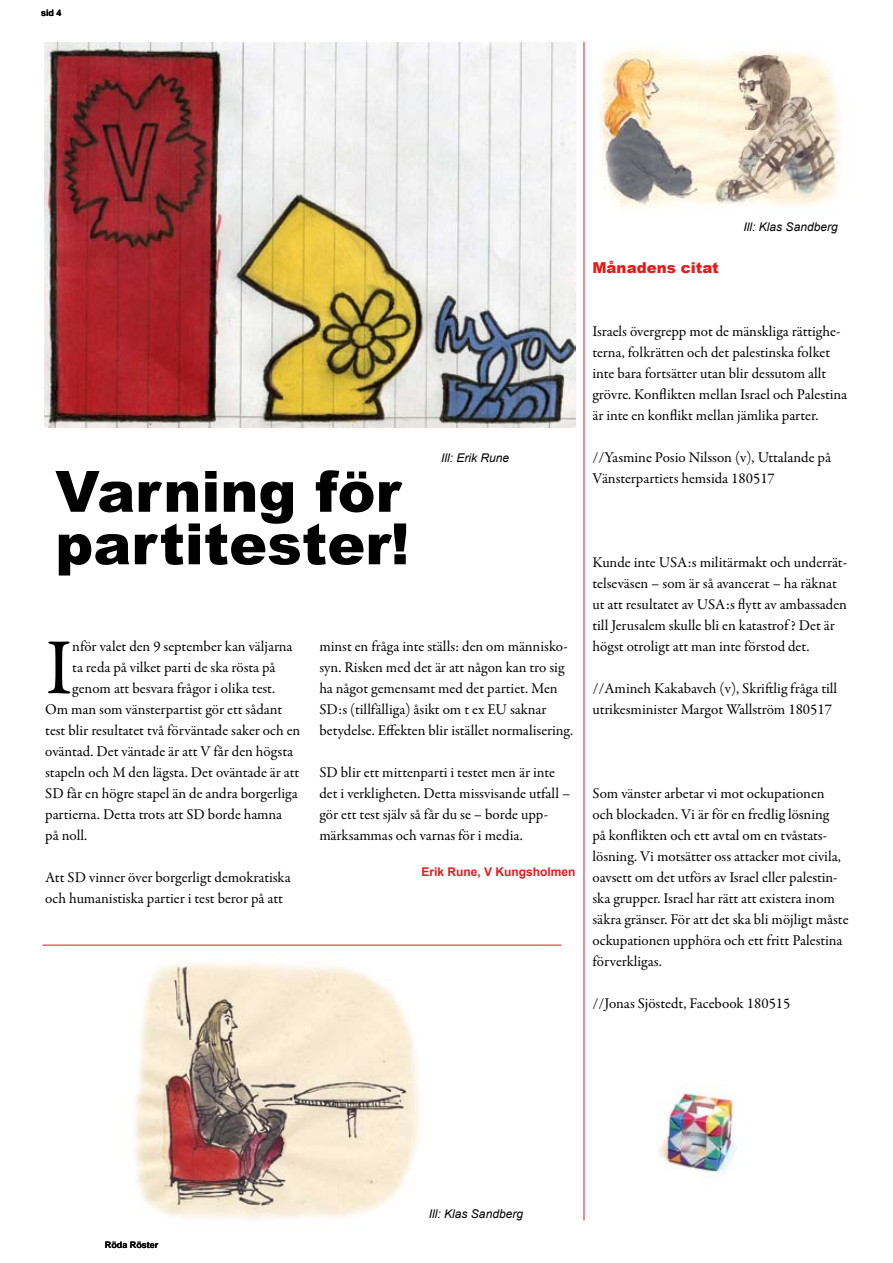
<style>
.page{position:relative;width:893px;height:1263px;background:#fff}
.page>*{position:absolute;margin:0;border:0;box-sizing:border-box;transform-origin:0 0}
.t1{font:79.8px "Garamond Premr Pro";color:#000}
.t2{font:900 57px/52.5px "Arial";color:#000}
.t3{font:15px/21px "Garamond Premr Pro";letter-spacing:-.005em;color:#000}
.t4{font:900 15px "Arial";color:#e31b19}
.t5{font:italic 12px "Arial";color:#000}
.t6{font:700 12px "Arial";color:#e31b19}
.t7{font:700 9px "Arial";color:#000}
</style>
<div class="page">
<img style="left:44px;top:43px;width:531px;height:385px">
<img style="left:599px;top:48px;width:242px;height:160px">
<hr style="left:43px;top:945px;width:518px;height:1px;background:#e31b19">
<hr style="left:584px;top:42px;width:1px;height:1178px;background:#e31b19">
<img style="left:134px;top:962px;width:286px;height:258px">
<img style="left:658px;top:1084px;width:80px;height:90px">
<p class="t7" style="left:41px;top:7px;width:22px">sid 4</p>
<p class="t4" style="left:592px;top:257px;width:128px">Månadens citat</p>
<p class="t5" style="left:744px;top:219px;width:96px">Ill: Klas Sandberg</p>
<h2 class="t2" style="left:55px;top:463px;width:356px">Varning för partitester!</h2>
<p class="t5" style="left:441px;top:450px;width:70px">Ill: Erik Rune</p>
<h1 class="t1" style="left:45px;top:620px;width:29px">I</h1>
<p class="t3" style="left:72px;top:636px;width:222px">nför valet den 9 september kan väljarna</p>
<p class="t3" style="left:72px;top:657px;width:205px">ta reda på vilket parti de ska rösta på</p>
<p class="t3" style="left:72px;top:678px;width:204px">genom att besvara frågor i olika test.</p>
<p class="t3" style="left:45px;top:699px;width:238px">Om man som vänsterpartist gör ett sådant</p>
<p class="t3" style="left:45px;top:720px;width:257px">test blir resultatet två förväntade saker och en</p>
<p class="t3" style="left:45px;top:741px;width:249px">oväntad. Det väntade är att V får den högsta</p>
<p class="t3" style="left:45px;top:762px;width:255px">stapeln och M den lägsta. Det oväntade är att</p>
<p class="t3" style="left:45px;top:783px;width:254px">SD får en högre stapel än de andra borgerliga</p>
<p class="t3" style="left:45px;top:804px;width:238px">partierna. Detta trots att SD borde hamna</p>
<p class="t3" style="left:45px;top:825px;width:44px">på noll.</p>
<p class="t3" style="left:45px;top:867px;width:247px">Att SD vinner över borgerligt demokratiska och humanistiska partier i test beror på att</p>
<p class="t3" style="left:319px;top:636px;width:255px">minst en fråga inte ställs: den om människo&shy;syn. Risken med det är att någon kan tro sig ha något gemensamt med det partiet. Men SD:s (tillfälliga) åsikt om t ex EU saknar betydelse. Effekten blir istället normalisering.</p>
<p class="t3" style="left:319px;top:762px;width:252px">SD blir ett mittenparti i testet men är inte det i verkligheten. Detta missvisande utfall – gör ett test själv så får du se – borde upp&shy;märksammas och varnas för i media.</p>
<p class="t6" style="left:421px;top:863px;width:156px">Erik Rune, V Kungsholmen</p>
<p class="t3" style="left:592px;top:321px;width:256px">Israels övergrepp mot de mänskliga rättighe&shy;terna, folkrätten och det palestinska folket inte bara fortsätter utan blir dessutom allt grövre. Konflikten mellan Israel och Palestina är inte en konflikt mellan jämlika parter.</p>
<p class="t3" style="left:592px;top:447px;width:240px">//Yasmine Posio Nilsson (v), Uttalande på<br>Vänsterpartiets hemsida 180517</p>
<p class="t3" style="left:592px;top:552px;width:256px">Kunde inte USA:s militärmakt och underrät&shy;telseväsen – som är så avancerat – ha räknat ut att resultatet av USA:s flytt av ambassaden till Jerusalem skulle bli en katastrof ? Det är högst otroligt att man inte förstod det.</p>
<p class="t3" style="left:592px;top:678px;width:246px">//Amineh Kakabaveh (v), Skriftlig fråga till utrikesminister Margot Wallström 180517</p>
<p class="t3" style="left:592px;top:783px;width:258px">Som vänster arbetar vi mot ockupationen och blockaden. Vi är för en fredlig lösning<br>på konflikten och ett avtal om en tvåstats&shy;lösning. Vi motsätter oss attacker mot civila, oavsett om det utförs av Israel eller palestin&shy;ska grupper. Israel har rätt att existera inom säkra gränser. För att det ska bli möjligt måste ockupationen upphöra och ett fritt Palestina förverkligas.</p>
<p class="t3" style="left:592px;top:993px;width:200px">//Jonas Sjöstedt, Facebook 180515</p>
<p class="t7" style="left:105px;top:1239px;width:55px">Röda Röster</p>
<p class="t5" style="left:429px;top:1206px;width:96px">Ill: Klas Sandberg</p>
</div>
